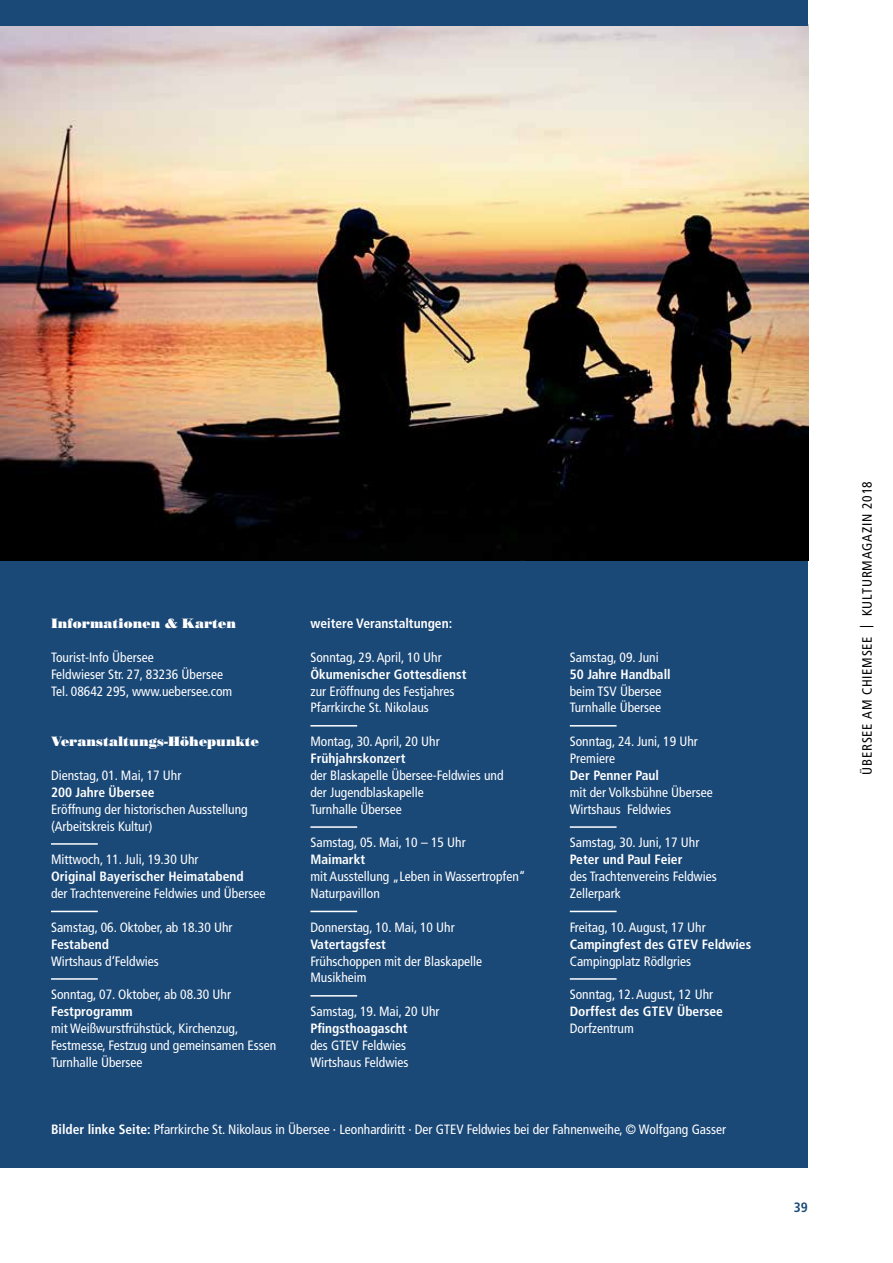
<style>
.page{position:relative;width:893px;height:1263px;background:#fff}
.page>*{position:absolute;margin:0;border:0;box-sizing:border-box;transform-origin:0 0}
.t1{font:condensed 13.5px/16.8px "Frutiger";color:#fff}
.t2{font:700 condensed 13.5px "Frutiger";color:#fff}
.t3{font:13.5px "Bodoni LT Poster";color:#fff}
.t4{font:condensed 13.5px "Frutiger";letter-spacing:.06em;color:#000}
.t5{font:700 condensed 13.5px "Frutiger";color:#1a4877}
.s1{font-weight:700}
</style>
<div class="page">
<div style="left:0;top:560px;width:808px;height:608px;background:#1a4877"></div>
<img style="left:0;top:26px;width:808px;height:534px">
<hr style="left:51px;top:843px;width:47px;height:2px;background:#fff">
<hr style="left:51px;top:911px;width:47px;height:1px;background:#fff">
<hr style="left:51px;top:978px;width:47px;height:2px;background:#fff">
<div style="left:0;top:0;width:808px;height:26px;background:#1a4877"></div>
<hr style="left:310px;top:725px;width:47px;height:1px;background:#fff">
<hr style="left:310px;top:826px;width:47px;height:2px;background:#fff">
<hr style="left:310px;top:911px;width:47px;height:1px;background:#fff">
<hr style="left:310px;top:995px;width:47px;height:1px;background:#fff">
<hr style="left:570px;top:725px;width:47px;height:1px;background:#fff">
<hr style="left:570px;top:826px;width:47px;height:2px;background:#fff">
<hr style="left:570px;top:911px;width:47px;height:1px;background:#fff">
<hr style="left:570px;top:978px;width:47px;height:2px;background:#fff">
<p class="t3" style="left:51px;top:615px;width:187px">Informationen &amp; Karten</p>
<p class="t1" style="left:51px;top:649px;width:183px">Tourist-Info Übersee<br>Feldwieser Str. 27, 83236 Übersee<br>Tel. 08642 295, www.uebersee.com</p>
<p class="t3" style="left:51px;top:733px;width:209px">Veranstaltungs-Höhepunkte</p>
<p class="t1" style="left:51px;top:767px;width:132px">Dienstag, 01. Mai, 17 Uhr</p>
<p class="t2" style="left:51px;top:784px;width:105px">200 Jahre Übersee</p>
<p class="t1" style="left:51px;top:801px;width:198px">Eröffnung der historischen Ausstellung (Arbeitskreis Kultur)</p>
<p class="t1" style="left:51px;top:851px;width:149px">Mittwoch, 11. Juli, 19.30 Uhr</p>
<p class="t2" style="left:51px;top:868px;width:194px">Original Bayerischer Heimatabend</p>
<p class="t1" style="left:51px;top:885px;width:216px">der Trachtenvereine Feldwies und Übersee</p>
<p class="t1" style="left:51px;top:919px;width:183px">Samstag, 06. Oktober, ab 18.30 Uhr</p>
<p class="t2" style="left:51px;top:936px;width:60px">Festabend</p>
<p class="t1" style="left:51px;top:952px;width:109px">Wirtshaus d‘Feldwies</p>
<p class="t1" style="left:51px;top:986px;width:182px">Sonntag, 07. Oktober, ab 08.30 Uhr</p>
<p class="t2" style="left:51px;top:1003px;width:83px">Festprogramm</p>
<p class="t1" style="left:51px;top:1020px;width:227px">mit Weißwurstfrühstück, Kirchenzug,<br>Festmesse, Festzug und gemeinsamen Essen<br>Turnhalle Übersee</p>
<p class="t2" style="left:310px;top:615px;width:143px">weitere Veranstaltungen:</p>
<p class="t1" style="left:310px;top:649px;width:133px">Sonntag, 29. April, 10 Uhr</p>
<p class="t2" style="left:310px;top:666px;width:158px">Ökumenischer Gottesdienst</p>
<p class="t1" style="left:310px;top:682px;width:146px">zur Eröffnung des Festjahres<br>Pfarrkirche St. Nikolaus</p>
<p class="t1" style="left:310px;top:733px;width:131px">Montag, 30. April, 20 Uhr</p>
<p class="t2" style="left:310px;top:750px;width:97px">Frühjahrskonzert</p>
<p class="t1" style="left:310px;top:767px;width:195px">der Blaskapelle Übersee-Feldwies und der Jugendblaskapelle<br>Turnhalle Übersee</p>
<p class="t1" style="left:310px;top:834px;width:157px">Samstag, 05. Mai, 10 – 15 Uhr</p>
<p class="t2" style="left:310px;top:852px;width:56px">Maimarkt</p>
<p class="t1" style="left:310px;top:868px;width:217px">mit Ausstellung „Leben in Wassertropfen“<br>Naturpavillon</p>
<p class="t1" style="left:310px;top:919px;width:146px">Donnerstag, 10. Mai, 10 Uhr</p>
<p class="t2" style="left:310px;top:936px;width:77px">Vatertagsfest</p>
<p class="t1" style="left:310px;top:952px;width:173px">Frühschoppen mit der Blaskapelle<br>Musikheim</p>
<p class="t1" style="left:310px;top:1003px;width:131px">Samstag, 19. Mai, 20 Uhr</p>
<p class="t2" style="left:310px;top:1020px;width:99px">Pfingsthoagascht</p>
<p class="t1" style="left:310px;top:1037px;width:100px">des GTEV Feldwies<br>Wirtshaus Feldwies</p>
<p class="t1" style="left:570px;top:649px;width:90px">Samstag, 09. Juni</p>
<p class="t2" style="left:570px;top:666px;width:102px">50 Jahre Handball</p>
<p class="t1" style="left:570px;top:682px;width:93px">beim TSV Übersee<br>Turnhalle Übersee</p>
<p class="t1" style="left:570px;top:733px;width:130px">Sonntag, 24. Juni, 19 Uhr<br>Premiere</p>
<p class="t2" style="left:570px;top:767px;width:91px">Der Penner Paul</p>
<p class="t1" style="left:570px;top:784px;width:144px">mit der Volksbühne Übersee<br>Wirtshaus Feldwies</p>
<p class="t1" style="left:570px;top:834px;width:131px">Samstag, 30. Juni, 17 Uhr</p>
<p class="t2" style="left:570px;top:852px;width:114px">Peter und Paul Feier</p>
<p class="t1" style="left:570px;top:868px;width:148px">des Trachtenvereins Feldwies<br>Zellerpark</p>
<p class="t1" style="left:570px;top:919px;width:137px">Freitag, 10. August, 17 Uhr</p>
<p class="t2" style="left:570px;top:936px;width:183px">Campingfest des GTEV Feldwies</p>
<p class="t1" style="left:570px;top:952px;width:123px">Campingplatz Rödlgries</p>
<p class="t1" style="left:570px;top:986px;width:145px">Sonntag, 12. August, 12 Uhr</p>
<p class="t2" style="left:570px;top:1003px;width:155px">Dorffest des GTEV Übersee</p>
<p class="t1" style="left:570px;top:1020px;width:66px">Dorfzentrum</p>
<p class="t1" style="left:51px;top:1121px;width:677px"><span class="s1">Bilder linke Seite:</span> Pfarrkirche St. Nikolaus in Übersee · Leonhardiritt · Der GTEV Feldwies bei der Fahnenweihe, © Wolfgang Gasser</p>
<p class="t5" style="left:794px;top:1199px;width:16px">39</p>
<p class="t4" style="left:859px;top:775px;width:295px;rotate:-90deg">ÜBERSEE AM CHIEMSEE | KULTURMAGAZIN 2018</p>
</div>
